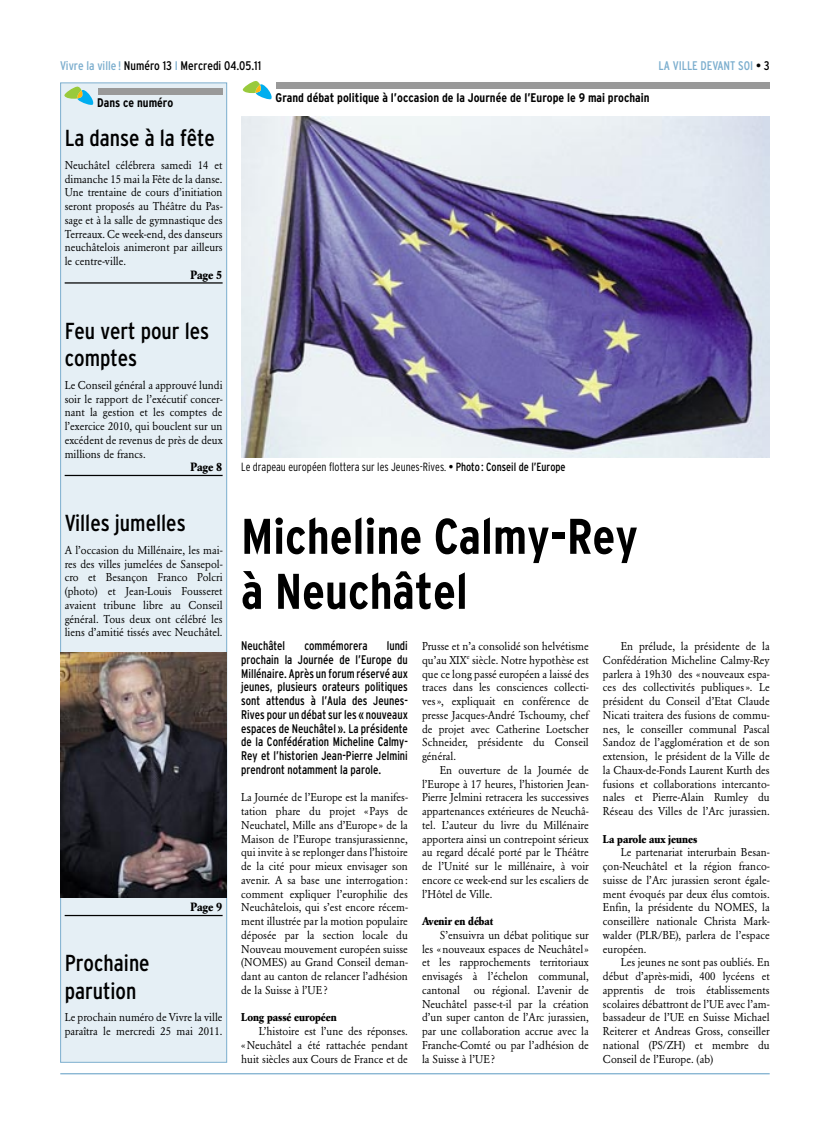
<style>
.page{position:relative;width:830px;height:1134px;background:#fff}
.page>*{position:absolute;margin:0;border:0;box-sizing:border-box;transform-origin:0 0}
.t1{font:700 condensed 50px/55px "Interstate";color:#000}
.t2{font:condensed 23.12px/27.5px "Interstate";color:#000}
.t3{font:condensed 12.5px/13.8px "Interstate";color:#000;text-align:justify;scale:.95 1}
.t4{font:700 condensed 12.5px "Interstate";color:#000}
.t5{font:condensed 12.5px "Interstate";color:#000}
.t6{font:condensed 12.5px "Interstate";color:#7caece}
.t7{font:300 condensed 11.88px "Interstate";color:#000;scale:.95 1}
.t8{font:700 11.88px "Garamond BE";color:#000;scale:.95 1}
.t9{font:11.25px/13.8px "Garamond BE";color:#000;text-align:justify;scale:.95 1}
.t10{font:700 11.25px "Garamond BE";color:#000;scale:.95 1}
.s1{color:#7caece}
.s2{color:#000}
.s3{font-weight:400}
</style>
<div class="page">
<hr style="left:60px;top:1073px;width:709px;height:1px;background:#7caece">
<svg style="left:243px;top:81px;width:28px;height:18px"></svg>
<div style="left:276px;top:83px;width:493px;height:6px;background:#999"></div>
<div style="left:61px;top:83px;width:165px;height:979px;background:#e5eff5"></div>
<div style="left:60px;top:83px;width:167px;height:979px;border:1px solid #7caece"></div>
<hr style="left:65px;top:282px;width:157px;height:2px;background:#000">
<hr style="left:65px;top:475px;width:157px;height:1px;background:#000">
<hr style="left:65px;top:915px;width:157px;height:1px;background:#000">
<svg style="left:64px;top:87px;width:29px;height:18px"></svg>
<div style="left:98px;top:88px;width:124px;height:6px;background:#999"></div>
<img style="left:61px;top:653px;width:165px;height:244px">
<img style="left:241px;top:117px;width:528px;height:340px">
<p class="t5" style="left:60px;top:61px;width:202px"><span class="s1">Vivre la ville !</span> Numéro 13 <span class="s1">I</span> Mercredi 04.05.11</p>
<p class="t6" style="left:658px;top:61px;width:113px">LA VILLE DEVANT SOI <span class="s2">• 3</span></p>
<p class="t4" style="left:275px;top:93px;width:375px">Grand débat politique à l’occasion de la Journée de l’Europe le 9 mai prochain</p>
<h2 class="t2" style="left:65px;top:126px;width:152px">La danse à la fête</h2>
<p class="t9" style="left:65px;top:159px;width:168px">Neuchâtel célébrera samedi 14 et dimanche 15 mai la Fête de la danse.<br>Une trentaine de cours d’initiation seront proposés au Théâtre du Pas&shy;sage et à la salle de gymnastique des Terreaux. Ce week-end, des danseurs neuchâtelois animeront par ailleurs le centre-ville.</p>
<p class="t8" style="left:190px;top:270px;width:35px">Page 5</p>
<p class="t4" style="left:97px;top:98px;width:78px">Dans ce numéro</p>
<h2 class="t2" style="left:65px;top:319px;width:146px">Feu vert pour les comptes</h2>
<p class="t9" style="left:65px;top:379px;width:168px">Le Conseil général a approuvé lundi soir le rapport de l’exécutif concer&shy;nant la gestion et les comptes de l’exercice 2010, qui bouclent sur un excédent de revenus de près de deux millions de francs.</p>
<p class="t8" style="left:190px;top:462px;width:35px">Page 8</p>
<h2 class="t2" style="left:65px;top:511px;width:122px">Villes jumelles</h2>
<p class="t9" style="left:65px;top:544px;width:168px">A l’occasion du Millénaire, les mai&shy;res des villes jumelées de Sansepol&shy;cro et Besançon Franco Polcri (photo) et Jean-Louis Fousseret avaient tribune libre au Conseil général. Tous deux ont célébré les liens d’amitié tissés avec Neuchâtel.</p>
<p class="t8" style="left:190px;top:902px;width:35px">Page 9</p>
<h2 class="t2" style="left:65px;top:951px;width:86px">Prochaine parution</h2>
<p class="t9" style="left:65px;top:1011px;width:168px">Le prochain numéro de Vivre la ville paraîtra le mercredi 25 mai 2011.</p>
<p class="t7" style="left:241px;top:463px;width:343px">Le drapeau européen flottera sur les Jeunes-Rives. <span class="s3">• Photo: Conseil de l’Europe</span></p>
<h1 class="t1" style="left:241px;top:513px;width:398px">Micheline Calmy-Rey à Neuchâtel</h1>
<p class="t3" style="left:241px;top:640px;width:48px">Neuchâtel</p>
<p class="t3" style="left:304px;top:640px;width:68px">commémorera</p>
<p class="t3" style="left:241px;top:640px;width:177px;text-indent:145px">lundi prochain la Journée de l’Europe du Millénaire. Après un forum réservé aux jeunes, plusieurs orateurs politiques sont attendus à l’Aula des Jeunes-Rives pour un débat sur les « nouveaux espaces de Neuchâtel ». La présidente de la Confédération Micheline Calmy-Rey et l’historien Jean-Pierre Jelmini prendront notamment la parole.</p>
<p class="t9" style="left:241px;top:791px;width:177px">La Journée de l’Europe est la manifes&shy;tation phare du projet «Pays de Neuchatel, Mille ans d’Europe» de la Maison de l’Europe transjurassienne, qui invite à se replonger dans l’histoire de la cité pour mieux envisager son avenir. A sa base une interrogation: comment expliquer l’europhilie des Neuchâtelois, qui s’est encore récem&shy;ment illustrée par la motion populaire déposée par la section locale du Nouveau mouvement européen suisse (NOMES) au Grand Conseil deman&shy;dant au canton de relancer l’adhésion de la Suisse à l’UE?</p>
<p class="t10" style="left:241px;top:1013px;width:102px">Long passé européen</p>
<p class="t9" style="left:241px;top:1025px;width:177px;text-indent:18px">L’histoire est l’une des réponses. «Neuchâtel a été rattachée pendant huit siècles aux Cours de France et de</p>
<p class="t9" style="left:422px;top:640px;width:177px">Prusse et n’a consolidé son helvétisme qu’au XIX<sup>e</sup> siècle. Notre hypothèse est que ce long passé européen a laissé des traces dans les consciences collecti&shy;ves», expliquait en conférence de presse Jacques-André Tschoumy, chef de projet avec Catherine Loetscher Schneider, présidente du Conseil général.</p>
<p class="t9" style="left:422px;top:764px;width:177px;text-indent:18px">En ouverture de la Journée de l’Europe à 17 heures, l’historien Jean-Pierre Jelmini retracera les successives appartenances extérieures de Neuchâ&shy;tel. L’auteur du livre du Millénaire apportera ainsi un contrepoint sérieux au regard décalé porté par le Théâtre de l’Unité sur le millénaire, à voir encore ce week-end sur les escaliers de l’Hôtel de Ville.</p>
<p class="t10" style="left:422px;top:916px;width:76px">Avenir en débat</p>
<p class="t9" style="left:422px;top:929px;width:177px;text-indent:18px">S’ensuivra un débat politique sur les «nouveaux espaces de Neuchâtel» et les rapprochements territoriaux envisagés à l’échelon communal, cantonal ou régional. L’avenir de Neuchâtel passe-t-il par la création d’un super canton de l’Arc jurassien, par une collaboration accrue avec la Franche-Comté ou par l’adhésion de la Suisse à l’UE?</p>
<p class="t9" style="left:602px;top:640px;width:177px;text-indent:18px">En prélude, la présidente de la Confédération Micheline Calmy-Rey parlera à 19h30 des «nouveaux espa&shy;ces des collectivités publiques». Le président du Conseil d’Etat Claude Nicati traitera des fusions de commu&shy;nes, le conseiller communal Pascal Sandoz de l’agglomération et de son extension, le président de la Ville de la Chaux-de-Fonds Laurent Kurth des fusions et collaborations intercanto&shy;nales et Pierre-Alain Rumley du Réseau des Villes de l’Arc jurassien.</p>
<p class="t10" style="left:602px;top:834px;width:101px">La parole aux jeunes</p>
<p class="t9" style="left:602px;top:846px;width:177px;text-indent:18px">Le partenariat interurbain Besan&shy;çon-Neuchâtel et la région franco&shy;suisse de l’Arc jurassien seront égale&shy;ment évoqués par deux élus comtois.<br>Enfin, la présidente du NOMES, la conseillère nationale Christa Mark&shy;walder (PLR/BE), parlera de l’espace européen.</p>
<p class="t9" style="left:602px;top:956px;width:177px;text-indent:18px">Les jeunes ne sont pas oubliés. En début d’après-midi, 400 lycéens et apprentis de trois établissements scolaires débattront de l’UE avec l’am&shy;bassadeur de l’UE en Suisse Michael Reiterer et Andreas Gross, conseiller national (PS/ZH) et membre du Conseil de l’Europe. (ab)</p>
</div>
